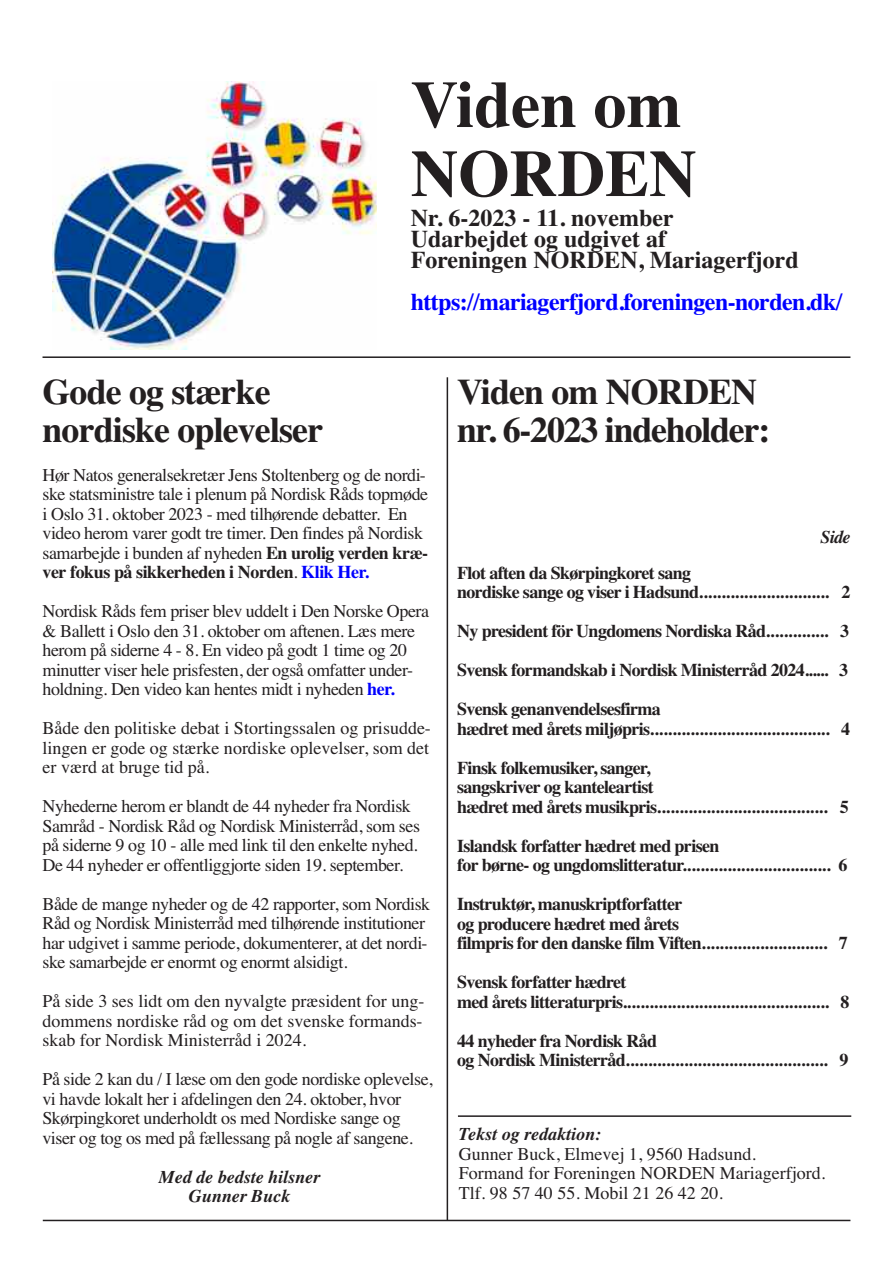
<style>
.page{position:relative;width:893px;height:1263px;background:#fff}
.page>*{position:absolute;margin:0;border:0;box-sizing:border-box;transform-origin:0 0}
.t1{font:700 66px/69px "Times";color:#231f20}
.t2{font:700 36px/37.5px "Times";letter-spacing:-.025em;color:#231f20}
.t3{font:700 24px/21px "Times";color:#231f20}
.t4{font:700 24px "Times";letter-spacing:-.025em;color:#00f}
.t5{font:18px/19.5px "Times";letter-spacing:-.025em;color:#231f20}
.t6{font:700 18px/19.5px "Times";letter-spacing:-.035em;color:#231f20}
.t7{font:18px/19.5px "Times";color:#231f20}
.t8{font:italic 700 18px/19.5px "Times";color:#231f20;text-align:center}
.s1{font-weight:700}
.s2{font-weight:700;color:#00f}
</style>
<div class="page">
<hr style="left:43px;top:356px;width:807px;height:2px;background:#231f20">
<hr style="left:447px;top:377px;width:1px;height:843px;background:#231f20">
<hr style="left:43px;top:1220px;width:807px;height:1px;background:#231f20">
<hr style="left:458px;top:1115px;width:393px;height:2px;background:#231f20">
<img style="left:53px;top:82px;width:323px;height:268px">
<h1 class="t1" style="left:411px;top:70px;width:287px">Viden om<br>NORDEN</h1>
<h3 class="t3" style="left:411px;top:207px;width:390px">Nr. 6-2023 - 11. november<br>Udarbejdet og udgivet af<br>Foreningen NORDEN, Mariagerfjord</h3>
<h3 class="t4" style="left:411px;top:288px;width:433px">https://mariagerfjord.foreningen-norden.dk/</h3>
<h2 class="t2" style="left:43px;top:373px;width:282px">Gode og stærke nordiske oplevelser</h2>
<p class="t5" style="left:43px;top:465px;width:387px">Hør Natos generalsekretær Jens Stoltenberg og de nordi&shy;ske statsministre tale i plenum på Nordisk Råds topmøde i Oslo 31. oktober 2023 - med tilhørende debatter. En video herom varer godt tre timer. Den findes på Nordisk samarbejde i bunden af nyheden <span class="s1">En urolig verden kræ&shy;ver fokus på sikkerheden i Norden</span>. <span class="s2">Klik Her.</span></p>
<p class="t5" style="left:43px;top:601px;width:388px">Nordisk Råds fem priser blev uddelt i Den Norske Opera &amp; Ballett i Oslo den 31. oktober om aftenen. Læs mere herom på siderne 4 - 8. En video på godt 1 time og 20 minutter viser hele prisfesten, der også omfatter under&shy;holdning. Den video kan hentes midt i nyheden <span class="s2">her.</span></p>
<p class="t5" style="left:43px;top:718px;width:390px;text-align:justify">Både den politiske debat i Stortingssalen og prisudde&shy;lingen er gode og stærke nordiske oplevelser, som det er værd at bruge tid på.</p>
<p class="t5" style="left:43px;top:796px;width:379px">Nyhederne herom er blandt de 44 nyheder fra Nordisk Samråd - Nordisk Råd og Nordisk Ministerråd, som ses på siderne 9 og 10 - alle med link til den enkelte nyhed.<br>De 44 nyheder er offentliggjorte siden 19. september.</p>
<p class="t5" style="left:42px;top:894px;width:389px">Både de mange nyheder og de 42 rapporter, som Nordisk Råd og Nordisk Ministerråd med tilhørende institutioner har udgivet i samme periode, dokumenterer, at det nordi&shy;ske samarbejde er enormt og enormt alsidigt.</p>
<p class="t5" style="left:42px;top:991px;width:383px;text-align:justify">På side 3 ses lidt om den nyvalgte præsident for ung&shy;dommens nordiske råd og om det svenske formands&shy;skab for Nordisk Ministerråd i 2024.</p>
<p class="t5" style="left:42px;top:1069px;width:392px">På side 2 kan du / I læse om den gode nordiske oplevelse, vi havde lokalt her i afdelingen den 24. oktober, hvor Skørpingkoret underholdt os med Nordiske sange og viser og tog os med på fællessang på nogle af sangene.</p>
<p class="t8" style="left:159px;top:1167px;width:163px">Med de bedste hilsner<br>Gunner Buck</p>
<h2 class="t2" style="left:457px;top:373px;width:315px">Viden om NORDEN nr. 6-2023 indeholder:</h2>
<p class="t8" style="left:820px;top:527px;width:32px">Side</p>
<p class="t6" style="left:457px;top:563px;width:395px">Flot aften da Skørpingkoret sang<br>nordiske sange og viser i Hadsund............................. 2</p>
<p class="t6" style="left:457px;top:611px;width:393px;line-height:39px;text-align:justify">Ny president för Ungdomens Nordiska Råd.............. 3<br>Svensk formandskab i Nordisk Ministerråd 2024...... 3<br>Svensk genanvendelsesfirma</p>
<p class="t6" style="left:457px;top:709px;width:395px;line-height:39px">hædret med årets miljøpris........................................ 4<br>Finsk folkemusiker, sanger,</p>
<p class="t6" style="left:457px;top:777px;width:393px">sangskriver og kanteleartist<br>hædret med årets musikpris...................................... 5</p>
<p class="t6" style="left:457px;top:836px;width:392px">Islandsk forfatter hædret med prisen<br>for børne- og ungdomslitteratur................................. 6</p>
<p class="t6" style="left:457px;top:894px;width:392px">Instruktør, manuskriptforfatter<br>og producere hædret med årets<br>filmpris for den danske film Viften............................ 7</p>
<p class="t6" style="left:457px;top:972px;width:394px">Svensk forfatter hædret<br>med årets litteraturpris.............................................. 8</p>
<p class="t6" style="left:457px;top:1031px;width:393px">44 nyheder fra Nordisk Råd<br>og Nordisk Ministerråd............................................. 9</p>
<p class="t8" style="left:459px;top:1124px;width:144px">Tekst og redaktion:</p>
<p class="t7" style="left:459px;top:1144px;width:368px">Gunner Buck, Elmevej 1, 9560 Hadsund.<br>Formand for Foreningen NORDEN Mariagerfjord.<br>Tlf. 98 57 40 55. Mobil 21 26 42 20.</p>
</div>
